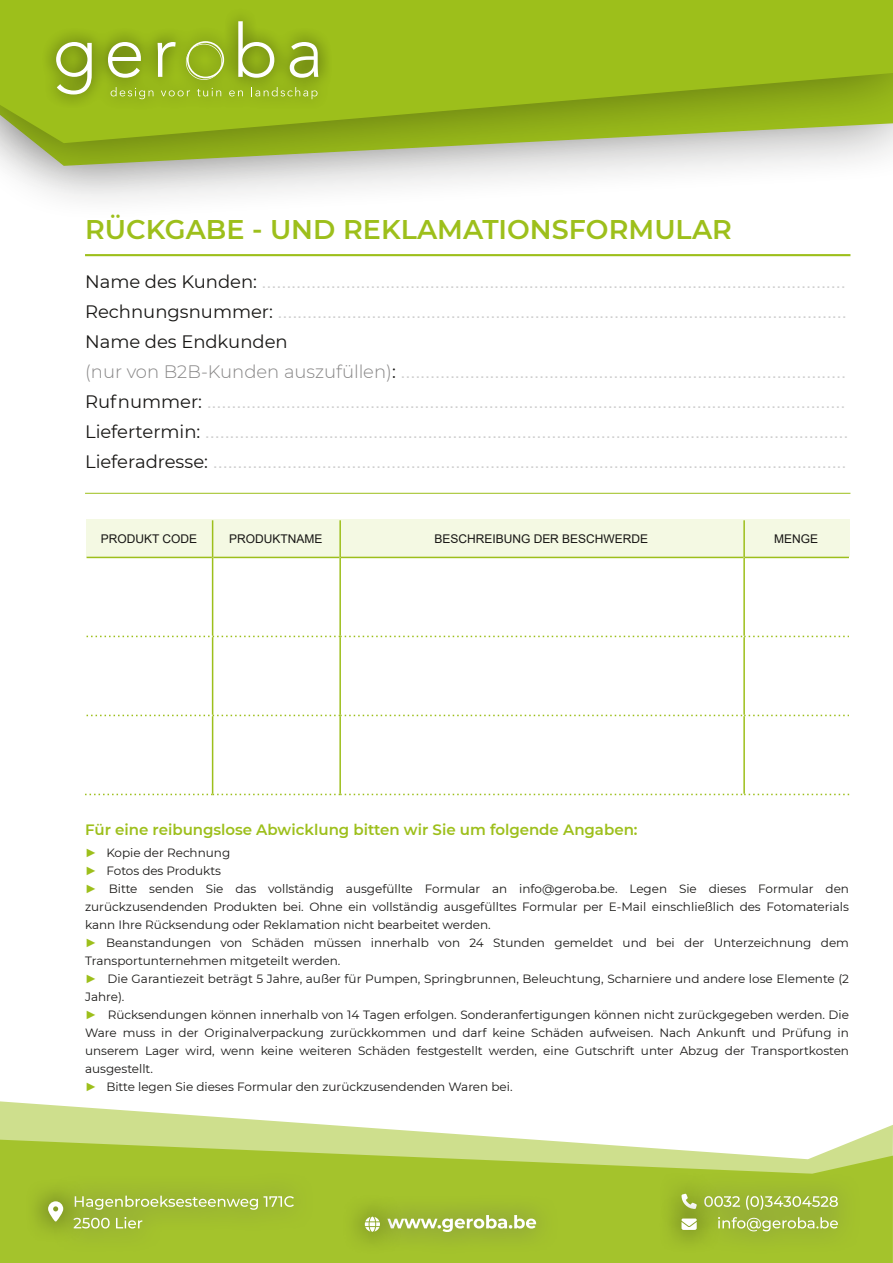
<style>
.page{position:relative;width:893px;height:1263px;background:#fff}
.page>*{position:absolute;margin:0;border:0;box-sizing:border-box;transform-origin:0 0}
.t1{font:600 27px "Montserrat";color:#9dbf1b}
.t2{font:18px/30px "Arial";color:#d0d0d0}
.t3{font:18px "Montserrat";letter-spacing:-.005em;color:#181715}
.t4{font:600 15px "Montserrat";color:#9dbf1b}
.t5{font:12px/18px "Montserrat";color:#181715}
.t6{font:12px "Arial";letter-spacing:.005em;color:#181715}
.s1{font-family:"Montserrat";color:#181715}
.s2{font-family:"Montserrat";font-weight:300;color:#878686}
.s3{font-family:"Arial";color:#9dbf1b}
</style>
<div class="page">
<svg style="left:0;top:1101px;width:893px;height:39px"></svg>
<svg style="left:0;top:1140px;width:893px;height:123px;background:#b6cf57"></svg>
<div style="left:52px;top:1172px;width:808px;height:81px;background:#a3c22c"></div>
<svg style="left:86px;top:1196px;width:208px;height:14px"></svg>
<svg style="left:719px;top:1196px;width:21px;height:11px"></svg>
<svg style="left:746px;top:1196px;width:92px;height:14px"></svg>
<svg style="left:86px;top:1218px;width:24px;height:10px"></svg>
<svg style="left:116px;top:1217px;width:26px;height:11px"></svg>
<svg style="left:402px;top:1215px;width:134px;height:17px"></svg>
<svg style="left:719px;top:1217px;width:119px;height:14px"></svg>
<svg style="left:682px;top:1194px;width:15px;height:1px"></svg>
<svg style="left:26px;top:1179px;width:60px;height:64px"></svg>
<svg style="left:48px;top:1201px;width:15px;height:20px"></svg>
<svg style="left:670px;top:1195px;width:49px;height:47px;fill:#98b42a"></svg>
<svg style="left:681px;top:1218px;width:16px;height:12px"></svg>
<svg style="left:343px;top:1207px;width:59px;height:47px"></svg>
<svg style="left:365px;top:1216px;width:15px;height:16px"></svg>
<div style="left:0;top:0;width:893px;height:207px;background:#181715;opacity:.5"></div>
<svg style="left:0;top:0;width:893px;height:143px;background:#9ab922"></svg>
<div style="left:40px;top:5px;width:295px;height:111px;background:#181715;opacity:.75"></div>
<svg style="left:111px;top:87px;width:42px;height:12px"></svg>
<svg style="left:161px;top:90px;width:29px;height:6px"></svg>
<svg style="left:197px;top:88px;width:24px;height:8px"></svg>
<svg style="left:229px;top:90px;width:14px;height:6px"></svg>
<svg style="left:251px;top:87px;width:67px;height:12px"></svg>
<svg style="left:186px;top:41px;width:38px;height:39px"></svg>
<svg style="left:56px;top:42px;width:36px;height:53px"></svg>
<svg style="left:108px;top:42px;width:33px;height:36px"></svg>
<svg style="left:158px;top:42px;width:18px;height:35px"></svg>
<svg style="left:238px;top:21px;width:36px;height:57px"></svg>
<svg style="left:290px;top:42px;width:28px;height:36px"></svg>
<hr style="left:85px;top:254px;width:765px;height:2px;background:#9dbf1b">
<hr style="left:85px;top:493px;width:765px;height:1px;background:#9dbf1b">
<div style="left:86px;top:519px;width:127px;height:38px;background:#f4f9e3"></div>
<div style="left:213px;top:519px;width:127px;height:38px;background:#f4f9e3"></div>
<div style="left:340px;top:519px;width:404px;height:38px;background:#f4f9e3"></div>
<div style="left:744px;top:519px;width:106px;height:38px;background:#f4f9e3"></div>
<hr style="left:212px;top:520px;width:1px;height:37px;background:#9dbf1b">
<hr style="left:339px;top:520px;width:2px;height:37px;background:#9dbf1b">
<hr style="left:743px;top:520px;width:2px;height:37px;background:#9dbf1b">
<hr style="left:212px;top:557px;width:1px;height:79px;background:#9dbf1b">
<hr style="left:339px;top:557px;width:2px;height:79px;background:#9dbf1b">
<hr style="left:743px;top:557px;width:2px;height:79px;background:#9dbf1b">
<hr style="left:212px;top:637px;width:1px;height:78px;background:#9dbf1b">
<hr style="left:339px;top:637px;width:2px;height:78px;background:#9dbf1b">
<hr style="left:743px;top:637px;width:2px;height:78px;background:#9dbf1b">
<hr style="left:212px;top:716px;width:1px;height:78px;background:#9dbf1b">
<hr style="left:339px;top:716px;width:2px;height:78px;background:#9dbf1b">
<hr style="left:743px;top:716px;width:2px;height:78px;background:#9dbf1b">
<hr style="left:87px;top:557px;width:125px;height:1px;background:#9dbf1b">
<hr style="left:213px;top:557px;width:126px;height:1px;background:#9dbf1b">
<hr style="left:341px;top:557px;width:402px;height:1px;background:#9dbf1b">
<hr style="left:745px;top:557px;width:104px;height:1px;background:#9dbf1b">
<svg style="left:87px;top:636px;width:762px;height:1px"></svg>
<svg style="left:87px;top:715px;width:762px;height:1px"></svg>
<svg style="left:85px;top:794px;width:765px;height:1px"></svg>
<h1 class="t1" style="left:85px;top:213px;width:648px">RÜCKGABE - UND REKLAMATIONSFORMULAR</h1>
<p class="t2" style="left:85px;top:267px;width:763px"><span class="s1">Name des Kunden:</span> ......................................................................................................................<br><span class="s1">Rechnungsnummer:</span> ...................................................................................................................</p>
<h2 class="t3" style="left:85px;top:331px;width:204px">Name des Endkunden</h2>
<p class="t2" style="left:85px;top:357px;width:765px"><span class="s2">(nur von B2B-Kunden auszufüllen)</span><span class="s1">:</span> ..........................................................................................<br><span class="s1">Rufnummer:</span> .................................................................................................................................<br><span class="s1">Liefertermin:</span> ..................................................................................................................................<br><span class="s1">Lieferadresse:</span> ................................................................................................................................</p>
<p class="t6" style="left:101px;top:532px;width:98px">PRODUKT CODE</p>
<p class="t6" style="left:229px;top:532px;width:95px">PRODUKTNAME</p>
<p class="t6" style="left:434px;top:532px;width:215px">BESCHREIBUNG DER BESCHWERDE</p>
<p class="t6" style="left:774px;top:532px;width:45px">MENGE</p>
<p class="t4" style="left:85px;top:820px;width:554px">Für eine reibungslose Abwicklung bitten wir Sie um folgende Angaben:</p>
<p class="t5" style="left:85px;top:844px;width:765px"><span class="s3">►</span> Kopie der Rechnung<br><span class="s3">►</span> Fotos des Produkts<br><span class="s3">►</span> Bitte senden Sie das vollständig ausgefüllte Formular an info@geroba.be. Legen Sie dieses Formular den zurückzusendenden Produkten bei. Ohne ein vollständig ausgefülltes Formular per E-Mail einschließlich des Fotomaterials kann Ihre Rücksendung oder Reklamation nicht bearbeitet werden.<br><span class="s3">►</span> Beanstandungen von Schäden müssen innerhalb von 24 Stunden gemeldet und bei der Unterzeichnung dem Transportunternehmen mitgeteilt werden.<br><span class="s3">►</span> Die Garantiezeit beträgt 5 Jahre, außer für Pumpen, Springbrunnen, Beleuchtung, Scharniere und andere lose Elemente (2<br>Jahre).<br><span class="s3">►</span> Rücksendungen können innerhalb von 14 Tagen erfolgen. Sonderanfertigungen können nicht zurückgegeben werden. Die Ware muss in der Originalverpackung zurückkommen und darf keine Schäden aufweisen. Nach Ankunft und Prüfung in unserem Lager wird, wenn keine weiteren Schäden festgestellt werden, eine Gutschrift unter Abzug der Transportkosten ausgestellt.<br><span class="s3">►</span> Bitte legen Sie dieses Formular den zurückzusendenden Waren bei.</p>
</div>
